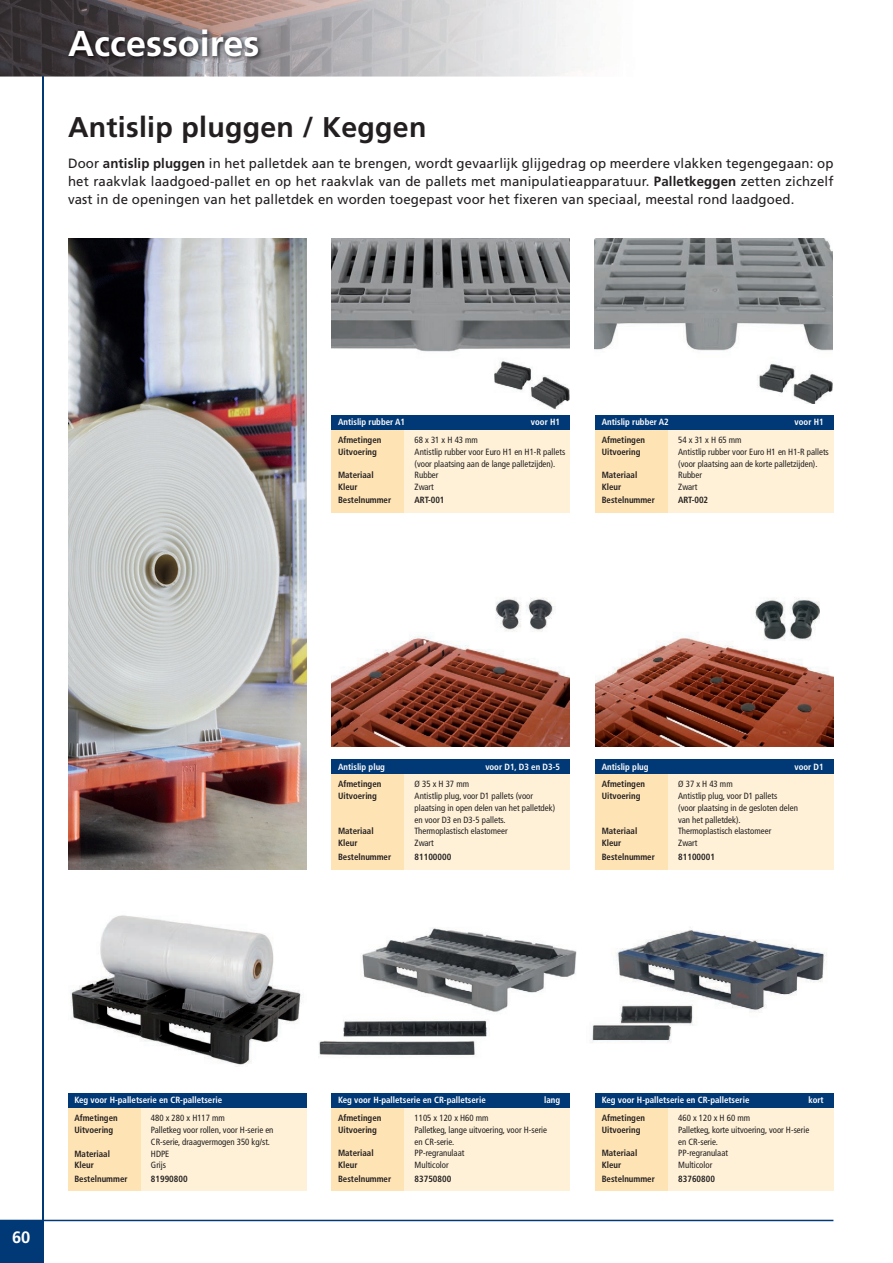
<style>
.page{position:relative;width:893px;height:1263px;background:#fff}
.page>*{position:absolute;margin:0;border:0;box-sizing:border-box;transform-origin:0 0}
.t1{font:700 36px "Frutiger";color:#fff}
.t2{font:700 28.5px "Frutiger";letter-spacing:.01em;color:#231f20}
.t3{font:700 16.5px "Frutiger";color:#fff}
.t4{font:13.5px/18px "Frutiger";letter-spacing:.01em;color:#231f20;text-align:justify}
.t5{font:condensed 9px/11.7px "Frutiger";color:#231f20}
.t6{font:700 condensed 9px "Frutiger";color:#231f20}
.t7{font:700 condensed 9px "Frutiger";color:#fff}
.s1{font-weight:700}
</style>
<div class="page">
<div style="left:0;top:1220px;width:43px;height:43px;background:#013976"></div>
<hr style="left:0;top:1220px;width:833px;height:1px;background:#013976">
<hr style="left:42px;top:77px;width:1px;height:1186px;background:#013976">
<img style="left:0;top:0;width:587px;height:77px">
<div style="left:332px;top:415px;width:238px;height:97px;background:#fef1d7"></div>
<div style="left:595px;top:415px;width:238px;height:97px;background:#fef1d7"></div>
<div style="left:332px;top:415px;width:72px;height:97px;background:#fee3b4"></div>
<div style="left:595px;top:415px;width:73px;height:97px;background:#fee3b4"></div>
<div style="left:332px;top:415px;width:238px;height:14px;background:#013976"></div>
<div style="left:595px;top:415px;width:238px;height:14px;background:#013976"></div>
<div style="left:332px;top:759px;width:238px;height:111px;background:#fef1d7"></div>
<div style="left:595px;top:759px;width:238px;height:111px;background:#fef1d7"></div>
<div style="left:332px;top:759px;width:72px;height:111px;background:#fee3b4"></div>
<div style="left:595px;top:759px;width:73px;height:111px;background:#fee3b4"></div>
<div style="left:332px;top:759px;width:238px;height:15px;background:#013976"></div>
<div style="left:595px;top:759px;width:238px;height:15px;background:#013976"></div>
<div style="left:68px;top:1093px;width:238px;height:98px;background:#fef1d7"></div>
<div style="left:332px;top:1093px;width:238px;height:98px;background:#fef1d7"></div>
<div style="left:595px;top:1093px;width:238px;height:98px;background:#fef1d7"></div>
<div style="left:68px;top:1093px;width:72px;height:98px;background:#fee3b4"></div>
<div style="left:332px;top:1093px;width:72px;height:98px;background:#fee3b4"></div>
<div style="left:595px;top:1093px;width:73px;height:98px;background:#fee3b4"></div>
<div style="left:68px;top:1093px;width:238px;height:15px;background:#013976"></div>
<div style="left:332px;top:1093px;width:238px;height:15px;background:#013976"></div>
<div style="left:595px;top:1093px;width:238px;height:15px;background:#013976"></div>
<img style="left:65px;top:26px;width:199px;height:36px">
<img style="left:332px;top:238px;width:238px;height:171px">
<img style="left:594px;top:238px;width:238px;height:166px">
<img style="left:332px;top:597px;width:238px;height:149px">
<img style="left:595px;top:597px;width:238px;height:149px">
<img style="left:68px;top:238px;width:238px;height:632px">
<img style="left:319px;top:928px;width:258px;height:127px">
<img style="left:70px;top:915px;width:231px;height:151px">
<img style="left:591px;top:927px;width:236px;height:116px">
<h1 class="t1" style="left:68px;top:22px;width:193px">Accessoires</h1>
<h2 class="t2" style="left:68px;top:110px;width:360px">Antislip pluggen / Keggen</h2>
<p class="t4" style="left:68px;top:154px;width:767px">Door <span class="s1">antislip pluggen</span> in het palletdek aan te brengen, wordt gevaarlijk glijgedrag op meerdere vlakken tegengegaan: op het raakvlak laadgoed-pallet en op het raakvlak van de pallets met manipulatieapparatuur. <span class="s1">Palletkeggen</span> zetten zichzelf vast in de openingen van het palletdek en worden toegepast voor het fixeren van speciaal, meestal rond laadgoed.</p>
<p class="t7" style="left:338px;top:417px;width:69px">Antislip rubber A1</p>
<p class="t7" style="left:531px;top:417px;width:31px">voor H1</p>
<p class="t6" style="left:338px;top:434px;width:45px">Afmetingen</p>
<p class="t5" style="left:415px;top:434px;width:65px">68 x 31 x H 43 mm</p>
<p class="t6" style="left:338px;top:446px;width:40px">Uitvoering</p>
<p class="t5" style="left:415px;top:446px;width:152px">Antistlip rubber voor Euro H1 en H1-R pallets (voor plaatsing aan de lange palletzijden).</p>
<p class="t6" style="left:338px;top:470px;width:37px">Materiaal</p>
<p class="t5" style="left:415px;top:469px;width:25px">Rubber</p>
<p class="t6" style="left:338px;top:482px;width:21px">Kleur</p>
<p class="t5" style="left:415px;top:481px;width:21px">Zwart</p>
<p class="t6" style="left:338px;top:495px;width:55px">Bestelnummer</p>
<p class="t6" style="left:415px;top:495px;width:31px">ART-001</p>
<p class="t7" style="left:602px;top:417px;width:69px">Antislip rubber A2</p>
<p class="t7" style="left:795px;top:417px;width:31px">voor H1</p>
<p class="t6" style="left:602px;top:434px;width:45px">Afmetingen</p>
<p class="t5" style="left:678px;top:434px;width:65px">54 x 31 x H 65 mm</p>
<p class="t6" style="left:602px;top:446px;width:40px">Uitvoering</p>
<p class="t5" style="left:678px;top:446px;width:152px">Antistlip rubber voor Euro H1 en H1-R pallets (voor plaatsing aan de korte palletzijden).</p>
<p class="t6" style="left:602px;top:470px;width:37px">Materiaal</p>
<p class="t5" style="left:678px;top:469px;width:25px">Rubber</p>
<p class="t6" style="left:602px;top:482px;width:21px">Kleur</p>
<p class="t5" style="left:678px;top:481px;width:21px">Zwart</p>
<p class="t6" style="left:602px;top:495px;width:55px">Bestelnummer</p>
<p class="t6" style="left:678px;top:495px;width:31px">ART-002</p>
<p class="t7" style="left:338px;top:761px;width:48px">Antislip plug</p>
<p class="t7" style="left:485px;top:761px;width:76px">voor D1, D3 en D3-5</p>
<p class="t6" style="left:338px;top:779px;width:45px">Afmetingen</p>
<p class="t5" style="left:415px;top:778px;width:56px">Ø 35 x H 37 mm</p>
<p class="t6" style="left:338px;top:791px;width:40px">Uitvoering</p>
<p class="t5" style="left:415px;top:790px;width:142px">Antistlip plug, voor D1 pallets (voor plaatsing in open delen van het palletdek) en voor D3 en D3-5 pallets.</p>
<p class="t6" style="left:338px;top:826px;width:37px">Materiaal</p>
<p class="t5" style="left:415px;top:825px;width:95px">Thermoplastisch elastomeer</p>
<p class="t6" style="left:338px;top:838px;width:21px">Kleur</p>
<p class="t5" style="left:415px;top:837px;width:21px">Zwart</p>
<p class="t6" style="left:338px;top:851px;width:55px">Bestelnummer</p>
<p class="t6" style="left:415px;top:851px;width:38px">81100000</p>
<p class="t7" style="left:602px;top:761px;width:48px">Antislip plug</p>
<p class="t7" style="left:794px;top:761px;width:31px">voor D1</p>
<p class="t6" style="left:602px;top:779px;width:45px">Afmetingen</p>
<p class="t5" style="left:678px;top:778px;width:56px">Ø 37 x H 43 mm</p>
<p class="t6" style="left:602px;top:791px;width:40px">Uitvoering</p>
<p class="t5" style="left:678px;top:790px;width:121px">Antistlip plug, voor D1 pallets<br>(voor plaatsing in de gesloten delen van het palletdek).</p>
<p class="t6" style="left:602px;top:826px;width:37px">Materiaal</p>
<p class="t5" style="left:678px;top:825px;width:95px">Thermoplastisch elastomeer</p>
<p class="t6" style="left:602px;top:838px;width:21px">Kleur</p>
<p class="t5" style="left:678px;top:837px;width:21px">Zwart</p>
<p class="t6" style="left:602px;top:851px;width:55px">Bestelnummer</p>
<p class="t6" style="left:678px;top:851px;width:38px">81100001</p>
<h3 class="t3" style="left:12px;top:1228px;width:20px">60</h3>
<p class="t7" style="left:74px;top:1095px;width:149px">Keg voor H-palletserie en CR-palletserie</p>
<p class="t6" style="left:74px;top:1113px;width:45px">Afmetingen</p>
<p class="t5" style="left:151px;top:1112px;width:75px">480 x 280 x H117 mm</p>
<p class="t6" style="left:74px;top:1124px;width:40px">Uitvoering</p>
<p class="t5" style="left:151px;top:1124px;width:124px">Palletkeg voor rollen, voor H-serie en<br>CR- serie, draagvermogen 350 kg/st.</p>
<p class="t6" style="left:74px;top:1148px;width:37px">Materiaal</p>
<p class="t5" style="left:151px;top:1147px;width:20px">HDPE</p>
<p class="t6" style="left:74px;top:1160px;width:21px">Kleur</p>
<p class="t5" style="left:151px;top:1159px;width:17px">Grijs</p>
<p class="t6" style="left:74px;top:1173px;width:55px">Bestelnummer</p>
<p class="t6" style="left:151px;top:1173px;width:38px">81990800</p>
<p class="t7" style="left:338px;top:1095px;width:149px">Keg voor H-palletserie en CR-palletserie</p>
<p class="t7" style="left:544px;top:1095px;width:18px">lang</p>
<p class="t6" style="left:338px;top:1113px;width:45px">Afmetingen</p>
<p class="t5" style="left:415px;top:1112px;width:75px">1105 x 120 x H60 mm</p>
<p class="t6" style="left:338px;top:1124px;width:40px">Uitvoering</p>
<p class="t5" style="left:415px;top:1124px;width:134px">Palletkeg, lange uitvoering, voor H-serie en CR-serie.</p>
<p class="t6" style="left:338px;top:1148px;width:37px">Materiaal</p>
<p class="t5" style="left:415px;top:1147px;width:51px">PP-regranulaat</p>
<p class="t6" style="left:338px;top:1160px;width:21px">Kleur</p>
<p class="t5" style="left:415px;top:1159px;width:36px">Multicolor</p>
<p class="t6" style="left:338px;top:1173px;width:55px">Bestelnummer</p>
<p class="t6" style="left:415px;top:1173px;width:38px">83750800</p>
<p class="t7" style="left:602px;top:1095px;width:149px">Keg voor H-palletserie en CR-palletserie</p>
<p class="t7" style="left:808px;top:1095px;width:17px">kort</p>
<p class="t6" style="left:602px;top:1113px;width:45px">Afmetingen</p>
<p class="t5" style="left:678px;top:1112px;width:73px">460 x 120 x H 60 mm</p>
<p class="t6" style="left:602px;top:1124px;width:40px">Uitvoering</p>
<p class="t5" style="left:678px;top:1124px;width:133px">Palletkeg, korte uitvoering, voor H-serie en CR-serie.</p>
<p class="t6" style="left:602px;top:1148px;width:37px">Materiaal</p>
<p class="t5" style="left:678px;top:1147px;width:51px">PP-regranulaat</p>
<p class="t6" style="left:602px;top:1160px;width:21px">Kleur</p>
<p class="t5" style="left:678px;top:1159px;width:36px">Multicolor</p>
<p class="t6" style="left:602px;top:1173px;width:55px">Bestelnummer</p>
<p class="t6" style="left:678px;top:1173px;width:38px">83760800</p>
</div>
